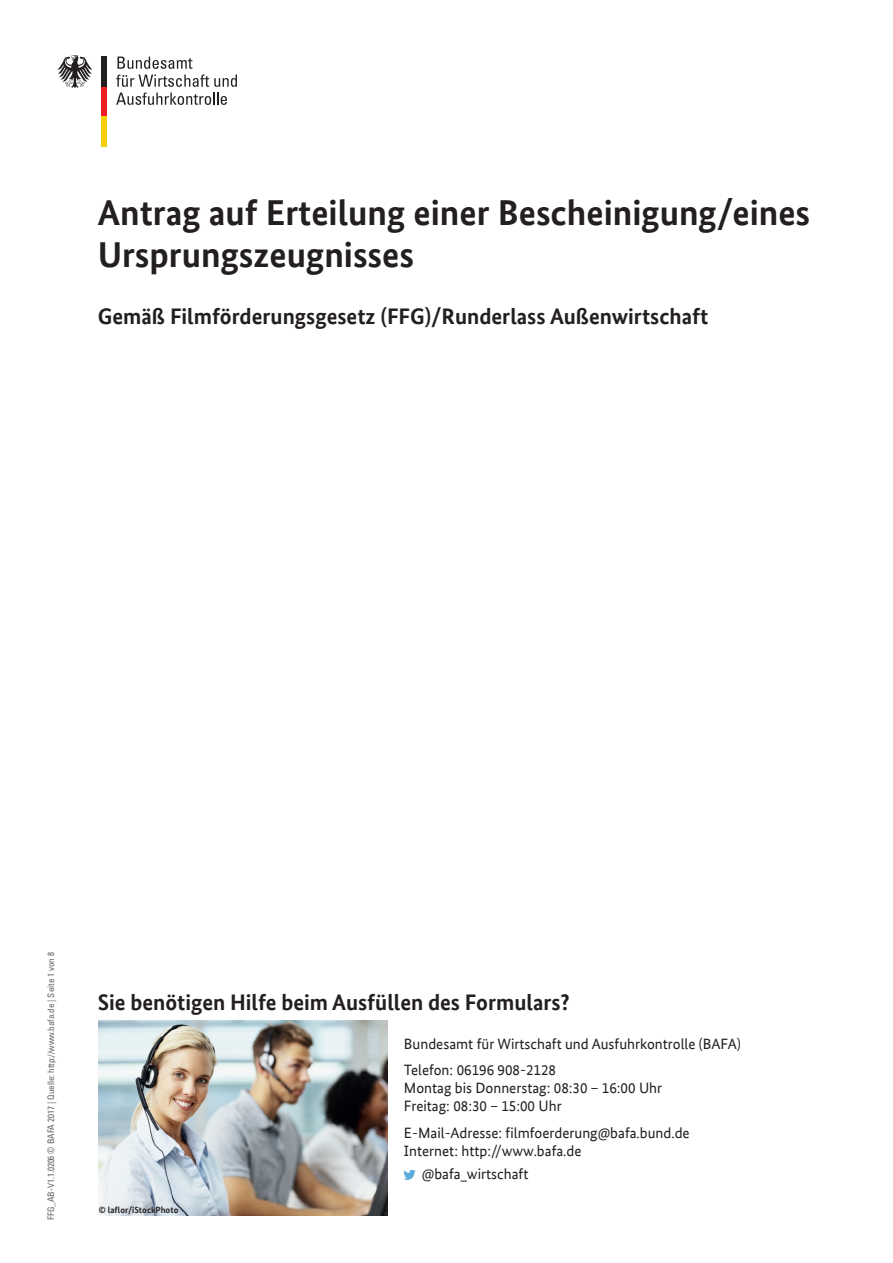
<style>
.page{position:relative;width:893px;height:1263px;background:#fff}
.page>*{position:absolute;margin:0;border:0;box-sizing:border-box;transform-origin:0 0}
.t1{font:700 36px/42px "Bundes Sans Office";color:#231f20}
.t2{font:700 22.5px "Bundes Sans Office";color:#231f20}
.t3{font:15px/18px "Bundes Sans Office";color:#231f20}
.t4{font:condensed 9px "Univers LT Std";color:#636366}
.t5{font:700 9px "Bundes Sans Office";color:#231f20}
</style>
<div class="page">
<svg style="left:118px;top:57px;width:74px;height:12px"></svg>
<svg style="left:116px;top:75px;width:121px;height:12px"></svg>
<svg style="left:116px;top:93px;width:111px;height:12px"></svg>
<div style="left:101px;top:87px;width:6px;height:30px;background:#ee1d23"></div>
<div style="left:101px;top:117px;width:6px;height:30px;background:#f4cf02"></div>
<div style="left:101px;top:57px;width:6px;height:30px;background:#231f20"></div>
<svg style="left:57px;top:55px;width:35px;height:33px"></svg>
<img style="left:98px;top:1020px;width:289px;height:196px">
<svg style="left:403px;top:1170px;width:13px;height:10px"></svg>
<h1 class="t1" style="left:98px;top:192px;width:714px">Antrag auf Erteilung einer Bescheinigung/eines<br>Ursprungszeugnisses</h1>
<h2 class="t2" style="left:98px;top:303px;width:612px">Gemäß Filmförderungsgesetz (FFG)/Runderlass Außenwirtschaft</h2>
<p class="t4" style="left:45px;top:1220px;width:270px;rotate:-90deg">ffg_ab-V1.1.0206 © BAFA 2017 | Quelle: http://www.bafa.de | Seite 1 von 8</p>
<h2 class="t2" style="left:98px;top:989px;width:473px">Sie benötigen Hilfe beim Ausfüllen des Formulars?</h2>
<p class="t3" style="left:404px;top:1030px;width:338px;line-height:26.5px">Bundesamt für Wirtschaft und Ausfuhrkontrolle (BAFA)<br>Telefon: 06196 908-2128</p>
<p class="t3" style="left:404px;top:1079px;width:260px">Montag bis Donnerstag: 08:30 – 16:00 Uhr<br>Freitag: 08:30 – 15:00 Uhr</p>
<p class="t3" style="left:404px;top:1124px;width:287px">E-Mail-Adresse: filmfoerderung@bafa.bund.de<br>Internet: http://www.bafa.de</p>
<p class="t3" style="left:422px;top:1165px;width:108px">@bafa_wirtschaft</p>
<p class="t5" style="left:99px;top:1205px;width:81px">© laflor/iStockPhoto</p>
</div>
